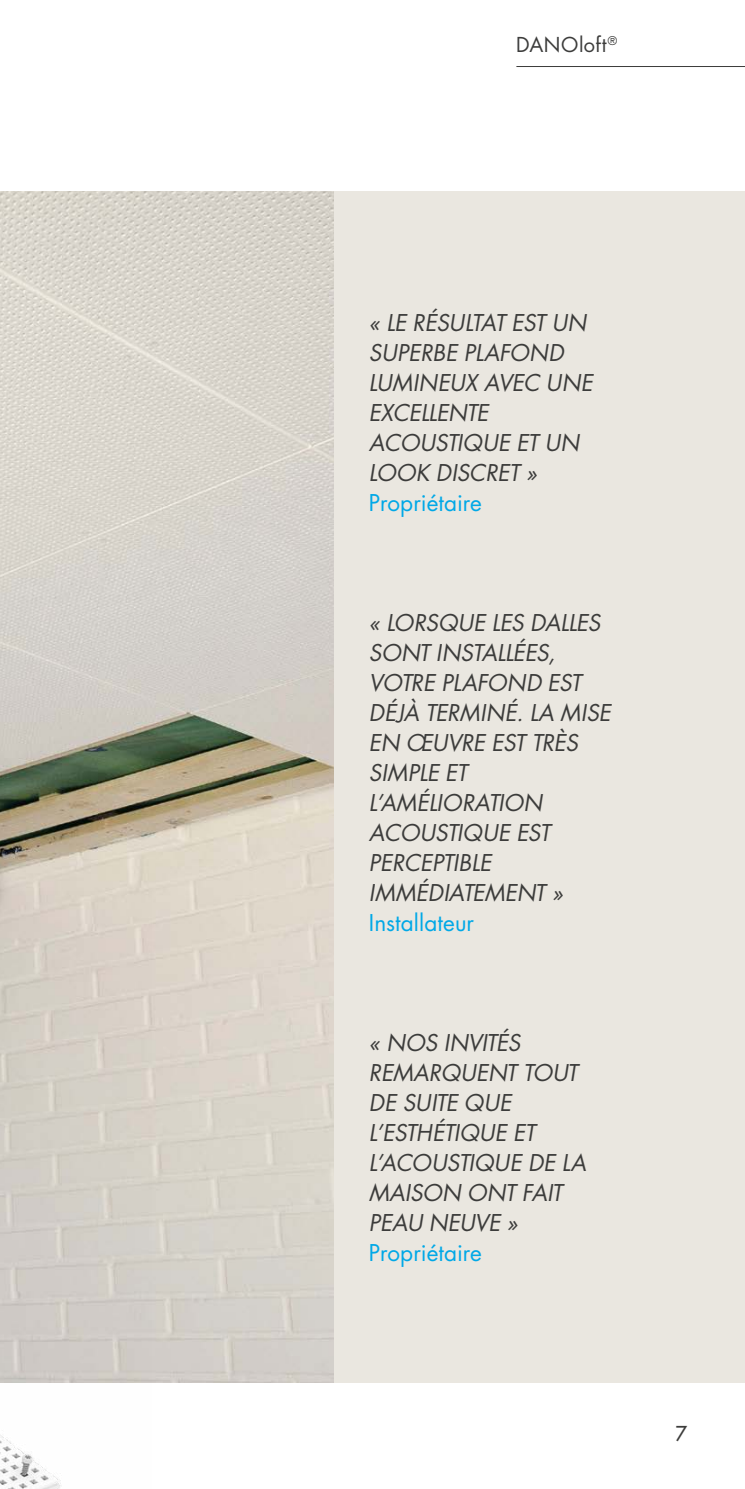
<style>
.page{position:relative;width:745px;height:1489px;background:#fff}
.page>*{position:absolute;margin:0;border:0;box-sizing:border-box;transform-origin:0 0}
.X04_Fließ_10_14_book{font:italic 22.5px/30px "Futura Std";letter-spacing:-.005em;color:#3c3c3b}
.X04_Fließ_10_14_book-2{font:22.5px "Futura Std";color:#00a8e7}
.t1{font:20px "Futura Std";letter-spacing:.02em;color:#3c3c3b}
.t2{font:500 20px "Futura Std";color:#3c3c3b}
</style>
<div class="page">
<div style="left:0;top:191px;width:744px;height:1191px;background:#eae7e0"></div>
<img style="left:0;top:191px;width:333px;height:1190px">
<img style="left:0;top:891px;width:151px;height:597px">
<hr style="left:516px;top:66px;width:228px;height:1px;background:#3c3c3b">
<p class="t1" style="left:516px;top:32px;width:102px">DANOloft<sup>®</sup></p>
<p class="X04_Fließ_10_14_book" style="left:369px;top:308px;width:225px">« LE RÉSULTAT EST UN<br>SUPERBE PLAFOND<br>LUMINEUX AVEC UNE<br>EXCELLENTE<br>ACOUSTIQUE ET UN<br>LOOK DISCRET »</p>
<p class="X04_Fließ_10_14_book-2" style="left:369px;top:488px;width:114px">Propriétaire</p>
<p class="X04_Fließ_10_14_book" style="left:369px;top:608px;width:243px">« LORSQUE LES DALLES<br>SONT INSTALLÉES,<br>VOTRE PLAFOND EST<br>DÉJÀ TERMINÉ. LA MISE<br>EN ŒUVRE EST TRÈS<br>SIMPLE ET<br>L’AMÉLIORATION<br>ACOUSTIQUE EST<br>PERCEPTIBLE<br>IMMÉDIATEMENT »</p>
<p class="X04_Fließ_10_14_book-2" style="left:369px;top:908px;width:107px">Installateur</p>
<p class="X04_Fließ_10_14_book" style="left:369px;top:1028px;width:218px">« NOS INVITÉS<br>REMARQUENT TOUT<br>DE SUITE QUE<br>L’ESTHÉTIQUE ET<br>L’ACOUSTIQUE DE LA<br>MAISON ONT FAIT<br>PEAU NEUVE »</p>
<p class="X04_Fließ_10_14_book-2" style="left:369px;top:1238px;width:114px">Propriétaire</p>
<p class="t2" style="left:675px;top:1421px;width:13px">7</p>
</div>
